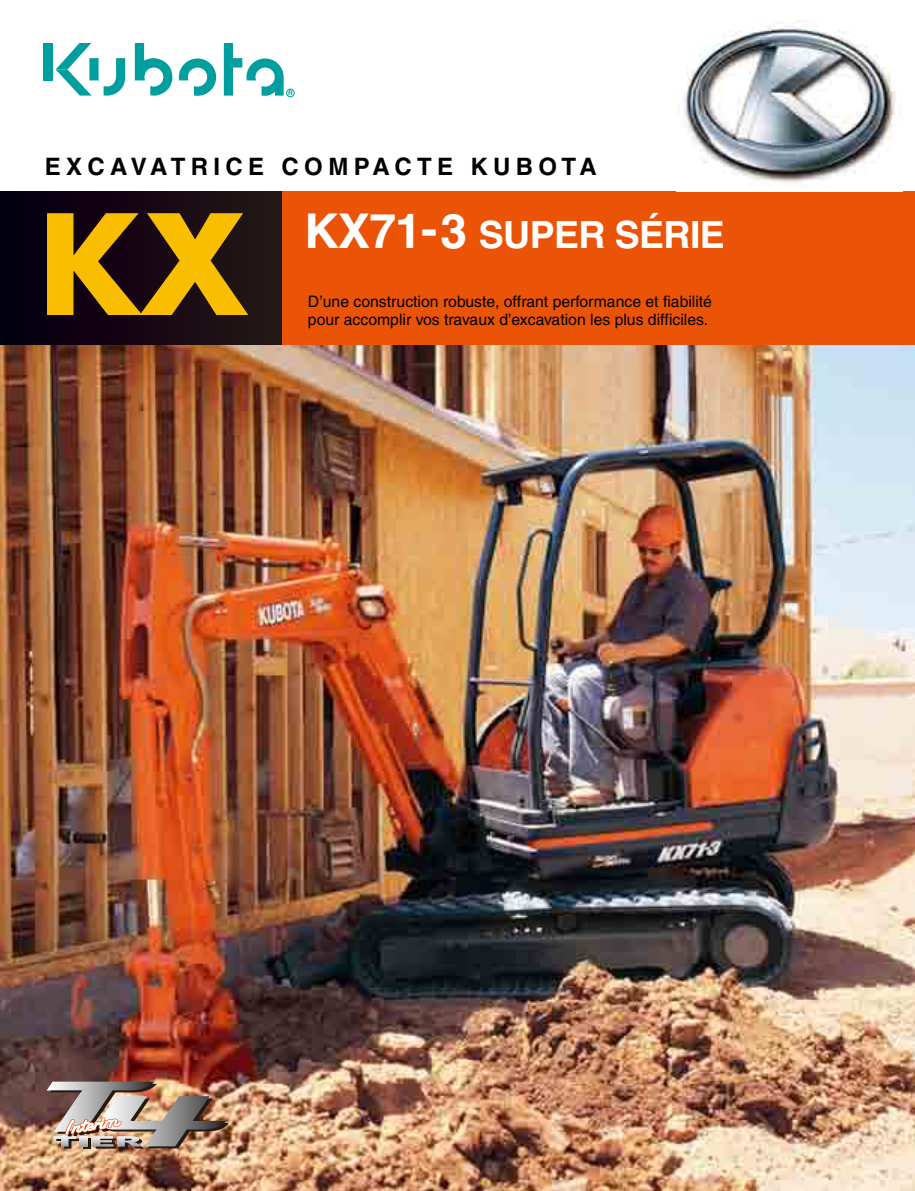
<style>
.page{position:relative;width:915px;height:1191px;background:#fff}
.page>*{position:absolute;margin:0;border:0;box-sizing:border-box;transform-origin:0 0}
.t1{font:700 135px "Futura";color:#fabe00}
.t2{font:700 37.5px "Helvetica";letter-spacing:-.015em;color:#fff}
.t3{font:700 24px "Helvetica";letter-spacing:.22em;color:#000}
.t4{font:15.75px/17.2px "Helvetica";color:#000}
.t5{font:700 6.45px "Helvetica";color:#009e9f}
.s1{font-size:48px}
</style>
<div class="page">
<img style="left:0;top:20px;width:914px;height:1171px">
<p class="t5" style="left:288px;top:90px;width:6px">R</p>
<h3 class="t3" style="left:45px;top:158px;width:553px">EXCAVATRICE COMPACTE KUBOTA</h3>
<h1 class="t1" style="left:38px;top:203px;width:210px">KX</h1>
<h2 class="t2" style="left:304px;top:221px;width:422px"><span class="s1">KX71-3</span> SUPER SÉRIE</h2>
<p class="t4" style="left:308px;top:295px;width:405px">D’une construction robuste, offrant performance et fiabilité pour accomplir vos travaux d’excavation les plus difficiles.</p>
</div>
